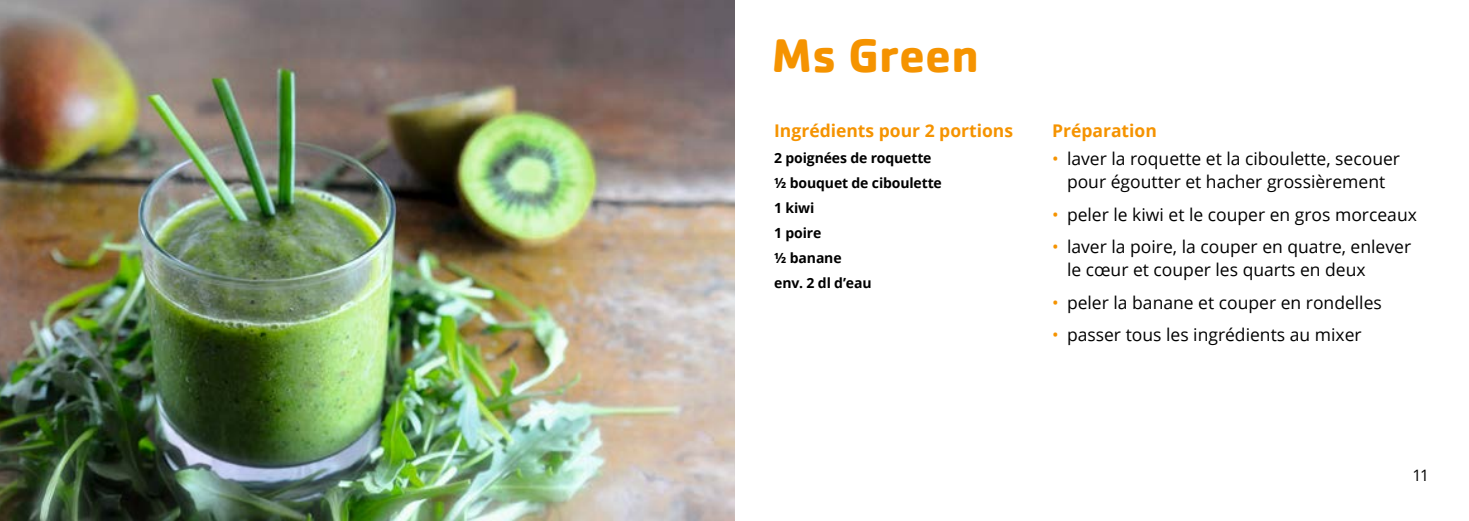
<style>
.page{position:relative;width:1469px;height:521px;background:#fff}
.page>*{position:absolute;margin:0;border:0;box-sizing:border-box;transform-origin:0 0}
.t1{font:700 49px "Cachet";letter-spacing:-.01em;color:#f59300}
.t2{font:17.5px/22.8px "Open Sans";color:#000;text-align:center}
.t3{font:700 17.5px "Open Sans";color:#f59300}
.t4{font:15.75px "Open Sans";color:#000}
.t5{font:700 14px/25px "Open Sans";letter-spacing:-.01em;color:#000}
.s1{color:#f59300}
</style>
<div class="page">
<img style="left:0;top:0;width:734px;height:521px">
<h1 class="t1" style="left:771px;top:23px;width:209px">Ms Green</h1>
<p class="t3" style="left:774px;top:119px;width:240px">Ingrédients pour 2 portions</p>
<p class="t5" style="left:774px;top:145px;width:169px">2 poignées de roquette ½ bouquet de ciboulette<br>1 kiwi<br>1 poire<br>½ banane<br>env. 2 dl d’eau</p>
<p class="t3" style="left:1052px;top:119px;width:106px">Préparation</p>
<p class="t2" style="left:1052px;top:147px;width:349px"><span class="s1">•</span> laver la roquette et la ciboulette, secouer pour égoutter et hacher grossièrement</p>
<p class="t2" style="left:1052px;top:202px;width:366px"><span class="s1">•</span> peler le kiwi et le couper en gros morceaux</p>
<p class="t2" style="left:1067px;top:235px;width:346px;text-align:left;text-indent:-15px"><span class="s1">•</span> laver la poire, la couper en quatre, enlever le cœur et couper les quarts en deux</p>
<p class="t2" style="left:1052px;top:290px;width:331px"><span class="s1">•</span> peler la banane et couper en rondelles</p>
<p class="t2" style="left:1052px;top:323px;width:311px"><span class="s1">•</span> passer tous les ingrédients au mixer</p>
<p class="t4" style="left:1412px;top:465px;width:18px">11</p>
</div>
